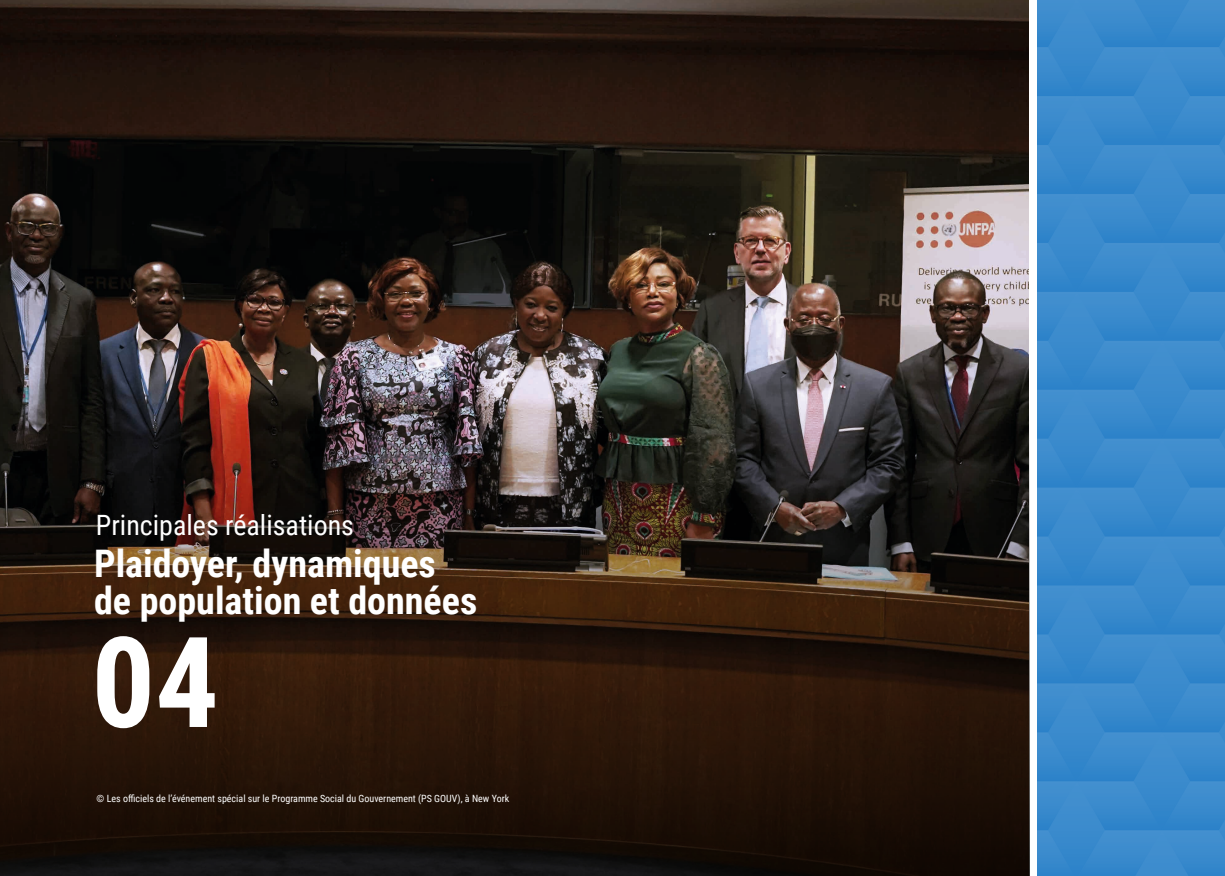
<style>
.page{position:relative;width:1225px;height:876px;background:#fff}
.page>*{position:absolute;margin:0;border:0;box-sizing:border-box;transform-origin:0 0}
.t1{font:700 126px "Roboto Condensed";color:#fff}
.t2{font:700 38px "Roboto Condensed";color:#fff}
.t3{font:28px "Roboto Condensed";color:#fff}
.t4{font:10px "Roboto Condensed";color:#fff}
</style>
<div class="page">
<img style="left:0;top:0;width:1029px;height:404px">
<img style="left:1037px;top:1px;width:188px;height:875px">
<svg style="left:0;top:404px;width:1029px;height:472px;background:#2b1c13"></svg>
<p class="t3" style="left:96px;top:505px;width:260px">Principales réalisations</p>
<p class="t2" style="left:94px;top:537px;width:343px">Plaidoyer, dynamiques</p>
<p class="t2" style="left:94px;top:574px;width:385px">de population et données</p>
<p class="t1" style="left:91px;top:594px;width:129px">04</p>
<p class="t4" style="left:97px;top:791px;width:414px">© Les officiels de l’événement spécial sur le Programme Social du Gouvernement (PS GOUV), à New York</p>
</div>
